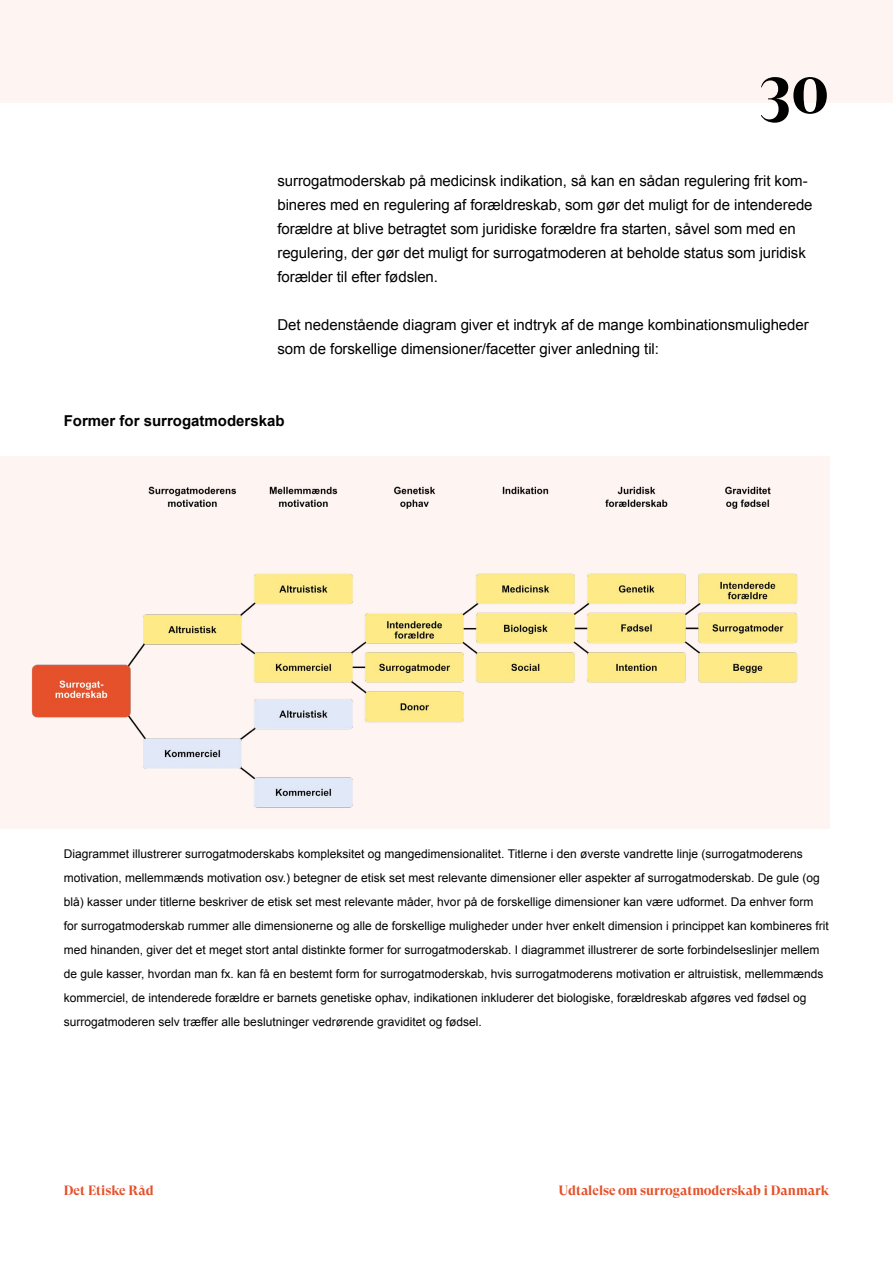
<style>
.page{position:relative;width:893px;height:1263px;background:#fff}
.page>*{position:absolute;margin:0;border:0;box-sizing:border-box;transform-origin:0 0}
.t1{font:700 63px "GT Super Display";color:#000}
.t2{font:15px/24px "Arial";letter-spacing:-.005em;color:#000}
.t3{font:700 15px "Arial";color:#000}
.t4{font:700 13.5px "GT Super Display";color:#e5512a}
.t5{font:12px/24px "Arial";color:#000}
</style>
<div class="page">
<div style="left:0;top:0;width:893px;height:102px;background:#fef5f2"></div>
<img style="left:0;top:457px;width:829px;height:372px">
<h1 class="t1" style="left:759px;top:58px;width:72px">30</h1>
<p class="t2" style="left:277px;top:169px;width:537px">surrogatmoderskab på medicinsk indikation, så kan en sådan regulering frit kom&shy;bineres med en regulering af forældreskab, som gør det muligt for de intenderede forældre at blive betragtet som juridiske forældre fra starten, såvel som med en regulering, der gør det muligt for surrogatmoderen at beholde status som juridisk forælder til efter fødslen.</p>
<p class="t2" style="left:277px;top:313px;width:533px">Det nedenstående diagram giver et indtryk af de mange kombinationsmuligheder som de forskellige dimensioner/facetter giver anledning til:</p>
<p class="t3" style="left:64px;top:412px;width:222px">Former for surrogatmoderskab</p>
<p class="t5" style="left:64px;top:842px;width:766px">Diagrammet illustrerer surrogatmoderskabs kompleksitet og mangedimensionalitet. Titlerne i den øverste vandrette linje (surrogatmoderens motivation, mellemmænds motivation osv.) betegner de etisk set mest relevante dimensioner eller aspekter af surrogatmoderskab. De gule (og blå) kasser under titlerne beskriver de etisk set mest relevante måder, hvor på de forskellige dimensioner kan være udformet. Da enhver form for surrogatmoderskab rummer alle dimensionerne og alle de forskellige muligheder under hver enkelt dimension i princippet kan kombineres frit med hinanden, giver det et meget stort antal distinkte former for surrogatmoderskab. I diagrammet illustrerer de sorte forbindelseslinjer mellem de gule kasser, hvordan man fx. kan få en bestemt form for surrogatmoderskab, hvis surrogatmoderens motivation er altruistisk, mellemmænds kommerciel, de intenderede forældre er barnets genetiske ophav, indikationen inkluderer det biologiske, forældreskab afgøres ved fødsel og surrogatmoderen selv træffer alle beslutninger vedrørende graviditet og fødsel.</p>
<p class="t4" style="left:64px;top:1183px;width:92px">Det Etiske Råd</p>
<p class="t4" style="left:559px;top:1183px;width:272px">Udtalelse om surrogatmoderskab i Danmark</p>
</div>
